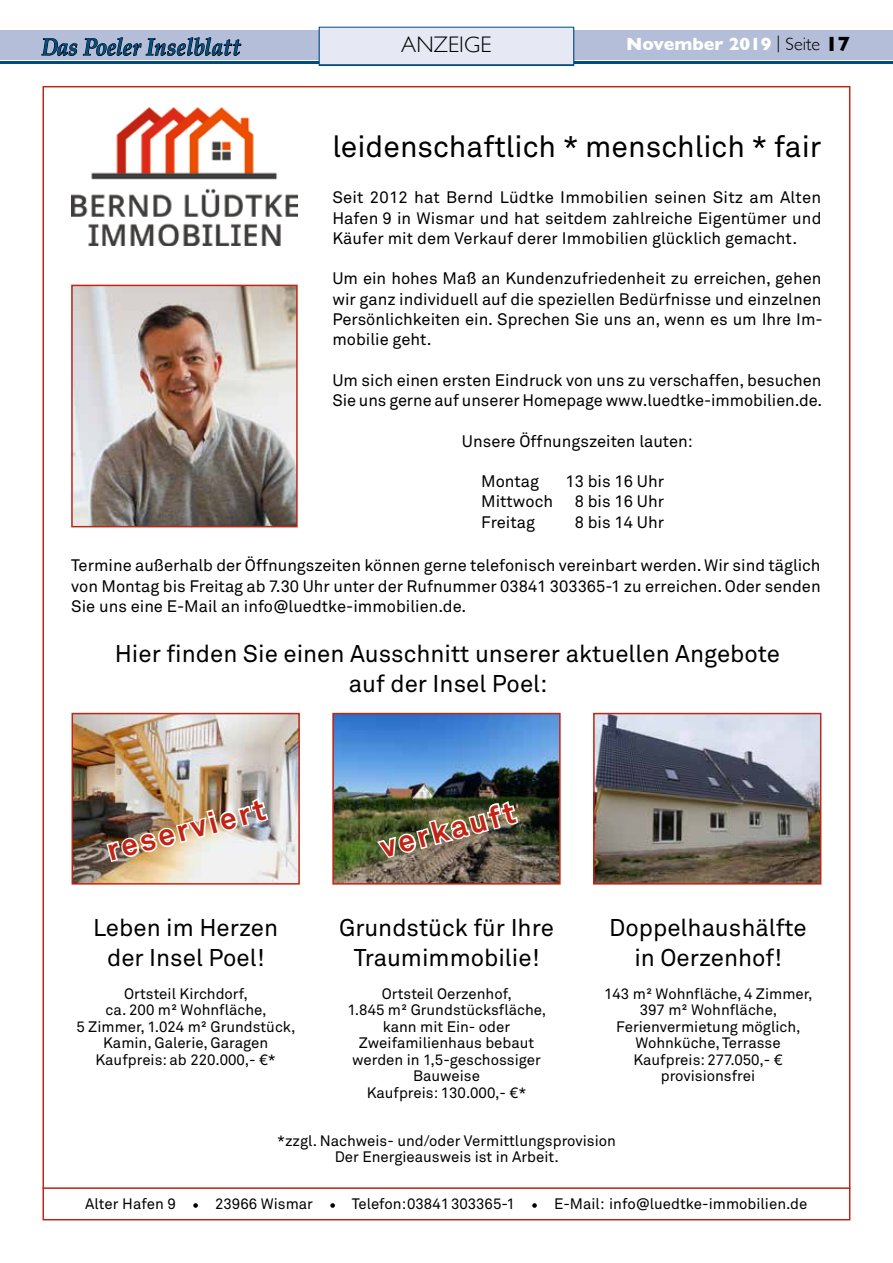
<style>
.page{position:relative;width:893px;height:1263px;background:#fff}
.page>*{position:absolute;margin:0;border:0;box-sizing:border-box;transform-origin:0 0}
.t1{font:30px "Akkurat";color:#000}
.t2{font:700 30px "Akkurat";color:#c12315}
.t3{font:italic 700 24.15px "Palatino";letter-spacing:.005em;color:#004b80;scale:.87 1}
.t4{font:24px/30px "Akkurat";color:#000;text-align:center}
.t5{font:300 22.5px "Gill Sans";letter-spacing:.005em;color:#000}
.t6{font:700 18px "Gill Sans";color:#fff}
.t7{font:16.5px/20.2px "Akkurat";color:#000;text-align:justify}
.t8{font:15px/16.5px "Akkurat";color:#000;text-align:center}
.s1{font-weight:300;color:#000}
.s2{font-size:21px;color:#000}
</style>
<div class="page">
<div style="left:0;top:30px;width:893px;height:30px;background:#b4bed8"></div>
<svg style="left:42px;top:38px;width:35px;height:18px"></svg>
<svg style="left:83px;top:37px;width:158px;height:20px"></svg>
<hr style="left:0;top:61px;width:893px;height:3px;background:#004b80">
<div style="left:319px;top:28px;width:255px;height:38px;background:#044e82"></div>
<img style="left:71px;top:107px;width:227px;height:138px">
<img style="left:73px;top:287px;width:223px;height:238px">
<div style="left:71px;top:285px;width:227px;height:242px;border:1px solid #c12315"></div>
<img style="left:74px;top:715px;width:224px;height:168px">
<div style="left:72px;top:713px;width:228px;height:172px;border:1px solid #c32314"></div>
<img style="left:334px;top:715px;width:225px;height:167px">
<div style="left:332px;top:713px;width:229px;height:171px;border:1px solid #c32314"></div>
<img style="left:595px;top:715px;width:224px;height:167px">
<div style="left:593px;top:713px;width:228px;height:171px;border:1px solid #c32314"></div>
<svg style="left:193px;top:1203px;width:5px;height:5px"></svg>
<svg style="left:330px;top:1203px;width:5px;height:5px"></svg>
<svg style="left:532px;top:1203px;width:5px;height:5px"></svg>
<img style="left:105px;top:796px;width:166px;height:68px">
<img style="left:374px;top:799px;width:147px;height:61px">
<hr style="left:43px;top:1187px;width:807px;height:2px;background:#c12315">
<div style="left:319px;top:27px;width:255px;height:38px;background:#e6e9f4"></div>
<div style="left:319px;top:27px;width:255px;height:38px;border:1px solid #004b80"></div>
<h2 class="t3" style="left:42px;top:28px;width:230px">Das Poeler Inselblatt</h2>
<p class="t6" style="left:626px;top:29px;width:226px">November 2019 <span class="s1">| Seite</span> <span class="s2">17</span></p>
<h3 class="t5" style="left:401px;top:27px;width:92px">ANZEIGE</h3>
<h1 class="t1" style="left:332px;top:128px;width:491px">leidenschaftlich * menschlich * fair</h1>
<p class="t7" style="left:332px;top:187px;width:491px">Seit 2012 hat Bernd Lüdtke Immobilien seinen Sitz am Alten Hafen 9 in Wismar und hat seitdem zahlreiche Eigentümer und Käufer mit dem Verkauf derer Immobilien glücklich gemacht.</p>
<p class="t7" style="left:332px;top:268px;width:492px">Um ein hohes Maß an Kundenzufriedenheit zu erreichen, gehen wir ganz individuell auf die speziellen Bedürfnisse und einzelnen Persönlichkeiten ein. Sprechen Sie uns an, wenn es um Ihre Im&shy;mobilie geht.</p>
<p class="t7" style="left:332px;top:370px;width:491px">Um sich einen ersten Eindruck von uns zu verschaffen, besuchen<br>Sie uns gerne auf unserer Homepage www.luedtke-immobilien.de.</p>
<p class="t7" style="left:462px;top:430px;width:232px">Unsere Öffnungszeiten lauten:</p>
<p class="t7" style="left:481px;top:471px;width:59px">Montag</p>
<p class="t7" style="left:566px;top:471px;width:100px">13 bis 16 Uhr</p>
<p class="t7" style="left:481px;top:491px;width:73px">Mittwoch</p>
<p class="t7" style="left:575px;top:491px;width:91px">8 bis 16 Uhr</p>
<p class="t7" style="left:481px;top:511px;width:55px">Freitag</p>
<p class="t7" style="left:575px;top:511px;width:91px">8 bis 14 Uhr</p>
<p class="t7" style="left:71px;top:555px;width:751px">Termine außerhalb der Öffnungszeiten können gerne telefonisch vereinbart werden. Wir sind täglich von Montag bis Freitag ab 7.30 Uhr unter der Rufnummer 03841 303365-1 zu erreichen. Oder senden Sie uns eine E-Mail an info@luedtke-immobilien.de.</p>
<h3 class="t4" style="left:115px;top:638px;width:667px">Hier finden Sie einen Ausschnitt unserer aktuellen Angebote auf der Insel Poel:</h3>
<h1 class="t2" style="left:102px;top:832px;width:164px;rotate:-15deg">reserviert</h1>
<h1 class="t2" style="left:376px;top:829px;width:140px;rotate:-15deg">verkauft</h1>
<h3 class="t4" style="left:339px;top:912px;width:216px">Grundstück für Ihre<br>Traumimmobilie!</h3>
<p class="t8" style="left:347px;top:985px;width:200px">Ortsteil Oerzenhof,<br>1.845 m² Grundstücksfläche, kann mit Ein- oder<br>Zweifamilienhaus bebaut werden in 1,5-geschossiger<br>Bauweise<br>Kaufpreis: 130.000,- €*</p>
<p class="t8" style="left:277px;top:1132px;width:340px">*zzgl. Nachweis- und/oder Vermittlungsprovision<br>Der Energieausweis ist in Arbeit.</p>
<h3 class="t4" style="left:609px;top:912px;width:199px">Doppelhaushälfte in Oerzenhof!</h3>
<p class="t8" style="left:604px;top:985px;width:210px">143 m² Wohnfläche, 4 Zimmer,<br>397 m² Wohnfläche,<br>Ferienvermietung möglich,<br>Wohnküche, Terrasse<br>Kaufpreis: 277.050,- € provisionsfrei</p>
<h3 class="t4" style="left:93px;top:912px;width:186px">Leben im Herzen der Insel Poel!</h3>
<p class="t8" style="left:77px;top:985px;width:221px">Ortsteil Kirchdorf,<br>ca. 200 m² Wohnfläche,<br>5 Zimmer, 1.024 m² Grundstück,<br>Kamin, Galerie, Garagen<br>Kaufpreis: ab 220.000,- €*</p>
<p class="t8" style="left:85px;top:1195px;width:92px">Alter Hafen 9</p>
<p class="t8" style="left:215px;top:1195px;width:99px">23966 Wismar</p>
<p class="t8" style="left:352px;top:1195px;width:165px">Telefon:03841303365-1</p>
<p class="t8" style="left:554px;top:1195px;width:255px">E-Mail: info@luedtke-immobilien.de</p>
</div>
